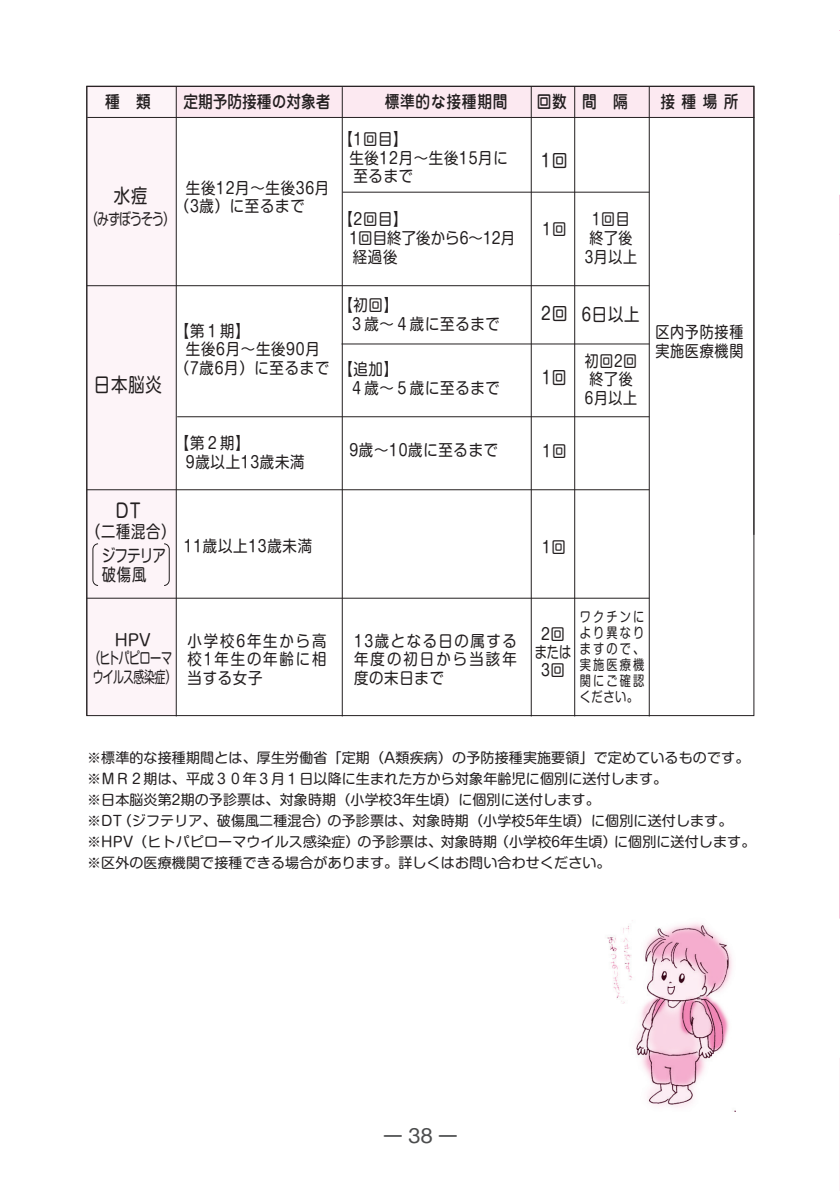
<style>
.page{position:relative;width:840px;height:1191px;background:#fff}
.page>*{position:absolute;margin:0;border:0;box-sizing:border-box;transform-origin:0 0}
.t1{font:19.6px "Shin M Go Pr 6 N";letter-spacing:.05em;color:#231f20;scale:.84 1}
.t2{font:18.4px "Shin M Go Pr 6 N";color:#4b4c4d;scale:1.1 1}
.t3{font:17.6px "Shin M Go Pr 6 N";letter-spacing:.05em;color:#231f20;scale:.87 1}
.t4{font:17.6px "Shin M Go Pr 6 N";letter-spacing:.05em;color:#231f20;scale:.9 1}
.t5{font:17.6px "Shin M Go Pr 6 N";letter-spacing:.05em;color:#231f20;scale:.84 1}
.t6{font:500 17px "Jun 34 Pro";letter-spacing:.05em;color:#231f20;scale:.86 1}
.t7{font:500 17px "Jun 34 Pro";color:#231f20;scale:.86 1}
.t8{font:17px/19px "Shin M Go Pr 6 N";letter-spacing:-.075em;color:#231f20;scale:.8 1}
.t9{font:17px "Shin M Go Pr 6 N";letter-spacing:.05em;color:#231f20;scale:.84 1}
.t10{font:16px/18.6px "Shin M Go Pr 6 N";letter-spacing:.05em;color:#231f20;scale:.9 1}
.t11{font:16px/18.6px "Shin M Go Pr 6 N";letter-spacing:.05em;color:#231f20;scale:.87 1}
.t12{font:16px/18.6px "Shin M Go Pr 6 N";letter-spacing:.005em;color:#231f20;scale:.9 1}
.t13{font:16px/18.6px "Shin M Go Pr 6 N";letter-spacing:-.055em;color:#231f20;text-align:center}
.t14{font:16px/19px "Shin M Go Pr 6 N";letter-spacing:.05em;color:#231f20;scale:.88 1}
.t15{font:16px "Shin M Go Pr 6 N";letter-spacing:.05em;color:#231f20;scale:.74 1}
.t16{font:14px/21px "Shin M Go Pr 6 N";letter-spacing:.01em;color:#231f20}
.t17{font:14px/16px "Shin M Go Pr 6 N";letter-spacing:.01em;color:#231f20;text-align:justify;scale:.8 1}
</style>
<div class="page">
<svg style="left:86px;top:86px;width:668px;height:630px"></svg>
<img style="left:607px;top:920px;width:128px;height:191px">
<img style="left:839px;top:30px;width:1px;height:1161px">
<p class="t6" style="left:105px;top:88px;width:54px">種　類</p>
<p class="t7" style="left:183px;top:88px;width:172px">定期予防接種の対象者</p>
<p class="t6" style="left:384px;top:88px;width:144px">標準的な接種期間</p>
<p class="t6" style="left:536px;top:88px;width:107px">回数 間　隔</p>
<p class="t6" style="left:660px;top:88px;width:92px">接種場所</p>
<h1 class="t1" style="left:114px;top:180px;width:41px">水痘</h1>
<p class="t15" style="left:86px;top:206px;width:121px">（みずぼうそう）</p>
<h1 class="t1" style="left:94px;top:368px;width:82px">日本脳炎</h1>
<h1 class="t1" style="left:116px;top:494px;width:31px">DT</h1>
<p class="t8" style="left:102px;top:545px;width:82px">ジフテリア破傷風</p>
<p class="t9" style="left:86px;top:517px;width:108px">（二種混合）</p>
<p class="t10" style="left:175px;top:178px;width:173px;text-indent:11px">生後12月～生後36月（3歳）に至るまで</p>
<p class="t10" style="left:338px;top:129px;width:78px">【1回目】</p>
<p class="t10" style="left:349px;top:148px;width:177px">生後12月～生後15月に</p>
<p class="t10" style="left:338px;top:166px;width:85px">　至るまで</p>
<p class="t12" style="left:349px;top:209px;width:186px;text-indent:-11px">【2回目】<br>1回目終了後から6～12月経過後</p>
<p class="t10" style="left:338px;top:295px;width:68px">【初回】</p>
<p class="t10" style="left:175px;top:320px;width:85px">【第１期】</p>
<p class="t10" style="left:349px;top:314px;width:169px">３歳～４歳に至るまで</p>
<p class="t10" style="left:175px;top:339px;width:173px;text-align:center">生後6月～生後90月（7歳6月）に至るまで</p>
<p class="t10" style="left:349px;top:359px;width:169px;text-indent:-11px">【追加】<br>４歳～５歳に至るまで</p>
<p class="t10" style="left:186px;top:433px;width:133px;text-indent:-11px">【第２期】<br>9歳以上13歳未満</p>
<p class="t10" style="left:184px;top:536px;width:144px">11歳以上13歳未満</p>
<p class="t10" style="left:349px;top:440px;width:167px">9歳～10歳に至るまで</p>
<p class="t13" style="left:89px;top:629px;width:88px">HPV<br>（ヒトパピローマウイルス感染症）</p>
<p class="t10" style="left:187px;top:630px;width:156px;text-align:justify">小学校6年生から高校1年生の年齢に相当する女子</p>
<p class="t10" style="left:354px;top:630px;width:182px;text-align:justify">13歳となる日の属する年度の初日から当該年度の末日まで</p>
<p class="t4" style="left:541px;top:146px;width:31px">1回</p>
<p class="t10" style="left:542px;top:219px;width:28px">1回</p>
<p class="t11" style="left:584px;top:209px;width:62px;text-align:center">1回目終了後<br>3月以上</p>
<p class="t4" style="left:541px;top:299px;width:31px">2回</p>
<p class="t5" style="left:541px;top:363px;width:31px">1回</p>
<p class="t10" style="left:542px;top:441px;width:28px">1回</p>
<p class="t3" style="left:581px;top:300px;width:68px">6日以上</p>
<p class="t11" style="left:584px;top:350px;width:62px">初回2回終了後<br>6月以上</p>
<p class="t14" style="left:655px;top:321px;width:101px">区内予防接種実施医療機関</p>
<p class="t10" style="left:541px;top:536px;width:28px">1回</p>
<p class="t10" style="left:534px;top:624px;width:42px;line-height:18px;text-align:center">2回または<br>3回</p>
<p class="t17" style="left:579px;top:608px;width:82px">ワクチンにより異なりますので、実施医療機関にご確認ください。</p>
<p class="t16" style="left:87px;top:746px;width:669px">※標準的な接種期間とは、厚生労働省「定期（A類疾病）の予防接種実施要領」で定めているものです。※ＭＲ２期は、平成３０年３月１日以降に生まれた方から対象年齢児に個別に送付します。<br>※日本脳炎第2期の予診票は、対象時期（小学校3年生頃）に個別に送付します。<br>※DT（ジフテリア、破傷風二種混合）の予診票は、対象時期（小学校5年生頃）に個別に送付します。※HPV（ヒトパピローマウイルス感染症）の予診票は、対象時期（小学校6年生頃）に個別に送付します。※区外の医療機関で接種できる場合があります。詳しくはお問い合わせください。</p>
<h2 class="t2" style="left:382px;top:1121px;width:70px">ー38ー</h2>
</div>
